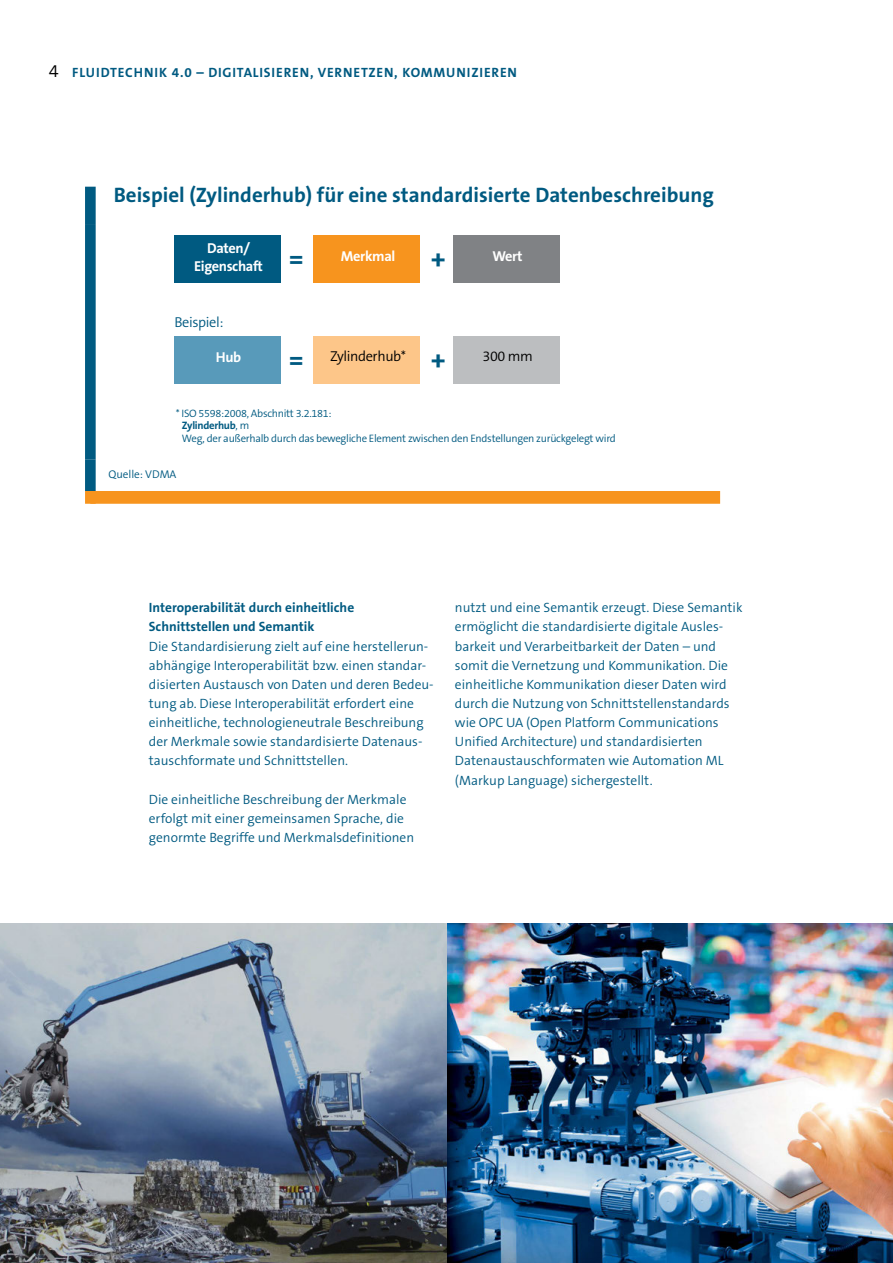
<style>
.page{position:relative;width:893px;height:1263px;background:#fff}
.page>*{position:absolute;margin:0;border:0;box-sizing:border-box;transform-origin:0 0}
.t1{font:700 27.15px "The Sans B7";color:#005a81}
.t2{font:700 21px "The Sans B7";color:#005a81}
.t3{font:700 14.4px/17.2px "The Sans B7";letter-spacing:-.025em;color:#fff}
.t4{font:300 14.4px "The Sans B4";letter-spacing:-.025em;color:#000}
.t5{font:300 14.4px "The Sans B4";letter-spacing:-.025em;color:#005a81}
.t6{font:300 13.5px/19.2px "The Sans B4";color:#005a81}
.t7{font:700 13.5px/19.2px "The Sans B7";color:#005a81}
.t8{font:700 13.5px "The Sans B7";letter-spacing:.06em;color:#005a81}
.t9{font:300 11.25px "The Sans B Plus W4";color:#005a81}
.t10{font:300 10.8px "The Sans B4";letter-spacing:-.025em;color:#005a81}
.t11{font:700 10.8px "The Sans B7";letter-spacing:-.025em;color:#005a81}
.s1{font-family:"The Sans B4";font-weight:300;font-size:18px;color:#000}
.s2{font-size:27.15px;color:#005a81}
.s3{font-family:"The Sans B4";font-weight:300}
</style>
<div class="page">
<svg style="left:96px;top:491px;width:624px;height:13px"></svg>
<div style="left:85px;top:187px;width:11px;height:38px;background:#005a81"></div>
<div style="left:85px;top:225px;width:11px;height:234px;background:#005a81"></div>
<div style="left:85px;top:459px;width:11px;height:32px;background:#005a81"></div>
<div style="left:85px;top:491px;width:11px;height:13px;background:#f7941e"></div>
<div style="left:174px;top:336px;width:106px;height:48px;background:#589aba"></div>
<div style="left:314px;top:336px;width:106px;height:48px;background:#fdc689"></div>
<div style="left:453px;top:336px;width:106px;height:48px;background:#bcbec0"></div>
<div style="left:174px;top:236px;width:106px;height:47px;background:#005a81"></div>
<div style="left:314px;top:236px;width:106px;height:47px;background:#f7941e"></div>
<div style="left:453px;top:236px;width:106px;height:47px;background:#808285"></div>
<img style="left:446px;top:924px;width:447px;height:339px">
<img style="left:0;top:924px;width:446px;height:339px">
<p class="t8" style="left:49px;top:65px;width:470px"><span class="s1">4</span> FLUIDTECHNIK 4.0 – DIGITALISIEREN, VERNETZEN, KOMMUNIZIEREN</p>
<h2 class="t2" style="left:114px;top:184px;width:602px">Beispiel (Zylinderhub) für eine standardisierte Datenbeschreibung</h2>
<p class="t3" style="left:194px;top:240px;width:111px;text-indent:13px">Daten/<br>Eigenschaft <span class="s2">=</span></p>
<h1 class="t1" style="left:431px;top:245px;width:16px">+</h1>
<p class="t3" style="left:341px;top:248px;width:56px">Merkmal</p>
<p class="t3" style="left:492px;top:248px;width:32px">Wert</p>
<p class="t5" style="left:174px;top:315px;width:51px">Beispiel:</p>
<p class="t3" style="left:216px;top:348px;width:27px">Hub</p>
<p class="t4" style="left:330px;top:349px;width:78px">Zylinderhub*</p>
<p class="t4" style="left:482px;top:349px;width:52px">300 mm</p>
<h1 class="t1" style="left:289px;top:345px;width:16px">=</h1>
<h1 class="t1" style="left:431px;top:345px;width:16px">+</h1>
<p class="t10" style="left:176px;top:407px;width:157px">* ISO 5598:2008, Abschnitt 3.2.181:</p>
<p class="t11" style="left:182px;top:420px;width:69px">Zylinderhub<span class="s3">, m</span></p>
<p class="t10" style="left:182px;top:433px;width:435px">Weg, der außerhalb durch das bewegliche Element zwischen den Endstellungen zurückgelegt wird</p>
<p class="t9" style="left:108px;top:467px;width:70px">Quelle: VDMA</p>
<p class="t7" style="left:149px;top:599px;width:207px">Interoperabilität durch einheitliche<br>Schnittstellen und Semantik</p>
<p class="t6" style="left:149px;top:637px;width:286px">Die Standardisierung zielt auf eine herstellerun&shy;abhängige Interoperabilität bzw. einen standar&shy;disierten Austausch von Daten und deren Bedeu&shy;tung ab. Diese Interoperabilität erfordert eine einheitliche, technologieneutrale Beschreibung der Merkmale sowie standardisierte Datenaus&shy;tauschformate und Schnittstellen.</p>
<p class="t6" style="left:149px;top:790px;width:267px">Die einheitliche Beschreibung der Merkmale erfolgt mit einer gemeinsamen Sprache, die genormte Begriffe und Merkmalsdefinitionen</p>
<p class="t6" style="left:455px;top:599px;width:289px">nutzt und eine Semantik erzeugt. Diese Semantik ermöglicht die standardisierte digitale Ausles&shy;barkeit und Verarbeitbarkeit der Daten – und somit die Vernetzung und Kommunikation. Die einheitliche Kommunikation dieser Daten wird durch die Nutzung von Schnittstellenstandards wie OPC UA (Open Platform Communications Unified Architecture) und standardisierten Datenaustauschformaten wie Automation ML (Markup Language) sichergestellt.</p>
</div>
